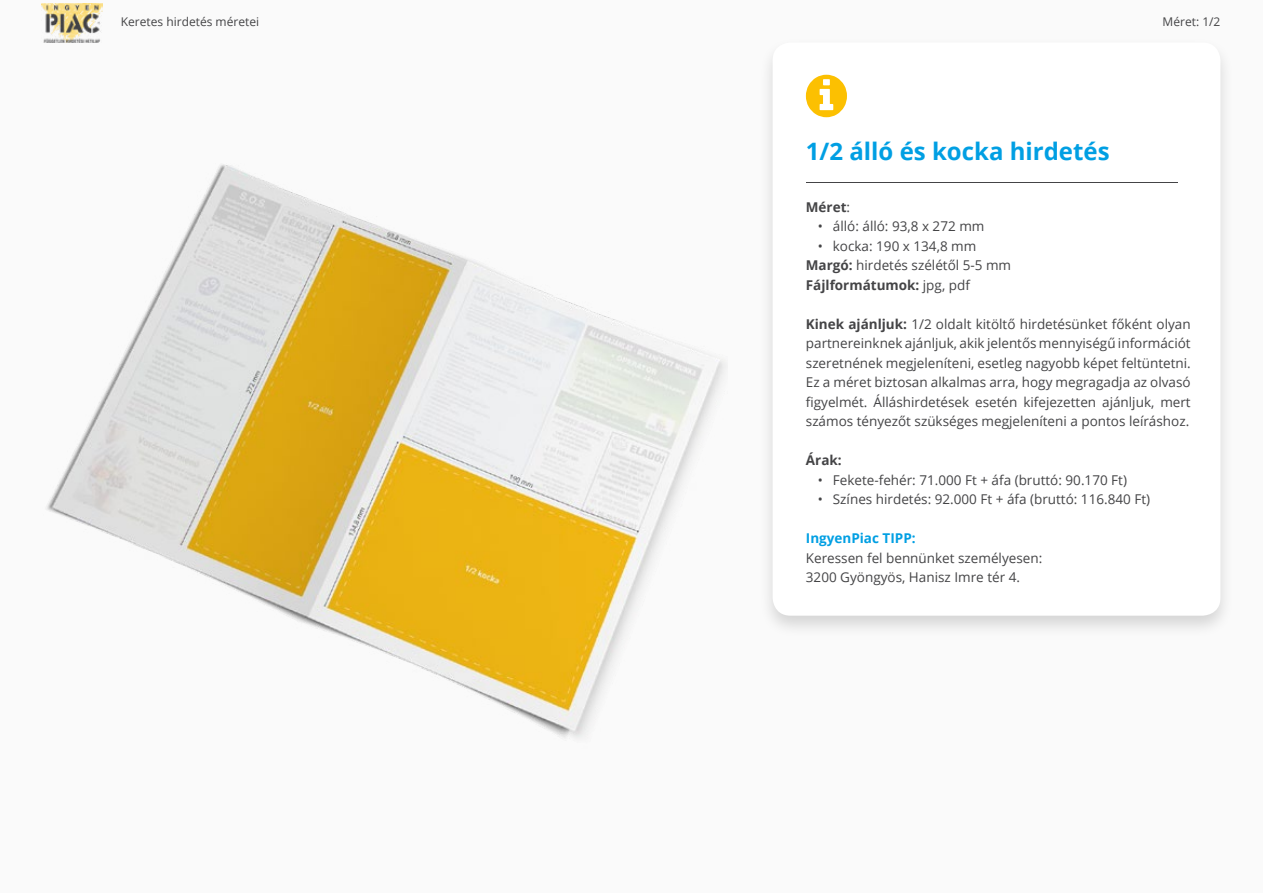
<style>
.page{position:relative;width:1263px;height:893px;background:#fff}
.page>*{position:absolute;margin:0;border:0;box-sizing:border-box;transform-origin:0 0}
.t1{font:700 24px "Open Sans";color:#009fe3}
.t2{font:13.5px/19.5px "Open Sans";color:#444446}
.t3{font:700 13.5px "Open Sans";color:#009fe3}
.t4{font:700 13.5px "Open Sans";color:#444446}
.t5{font:12px "Open Sans";color:#444446}
.s1{font-weight:400}
.s2{font-weight:700}
</style>
<div class="page">
<div style="left:0;top:1px;width:1263px;height:892px;background:#fafafa"></div>
<img style="left:42px;top:4px;width:61px;height:39px">
<img style="left:47px;top:164px;width:678px;height:574px">
<div style="left:758px;top:37px;width:476px;height:601px;background:#000;opacity:.15"></div>
<div style="left:773px;top:43px;width:447px;height:573px;background:#fff;border-radius:18px"></div>
<svg style="left:806px;top:75px;width:41px;height:42px"></svg>
<hr style="left:806px;top:182px;width:372px;height:1px;background:#444446">
<p class="t5" style="left:121px;top:13px;width:140px">Keretes hirdetés méretei</p>
<p class="t5" style="left:1162px;top:13px;width:59px">Méret: 1/2</p>
<h1 class="t1" style="left:806px;top:134px;width:305px">1/2 álló és kocka hirdetés</h1>
<p class="t4" style="left:806px;top:197px;width:46px">Méret<span class="s1">:</span></p>
<p class="t2" style="left:818px;top:216px;width:168px">• álló: álló: 93,8 x 272 mm</p>
<p class="t2" style="left:806px;top:236px;width:207px;text-indent:12px">• kocka: 190 x 134,8 mm<br><span class="s2">Margó:</span> hirdetés szélétől 5-5 mm<br><span class="s2">Fájlformátumok:</span> jpg, pdf</p>
<p class="t2" style="left:806px;top:314px;width:386px;text-align:justify"><span class="s2">Kinek ajánljuk:</span> 1/2 oldalt kitöltő hirdetésünket főként olyan partnereinknek ajánljuk, akik jelentős mennyiségű információt szeretnének megjeleníteni, esetleg nagyobb képet feltüntetni.<br>Ez a méret biztosan alkalmas arra, hogy megragadja az olvasó figyelmét. Álláshirdetések esetén kifejezetten ajánljuk, mert számos tényezőt szükséges megjeleníteni a pontos leíráshoz.</p>
<p class="t4" style="left:806px;top:451px;width:37px">Árak:</p>
<p class="t2" style="left:818px;top:470px;width:311px">• Fekete-fehér: 71.000 Ft + áfa (bruttó: 90.170 Ft)</p>
<p class="t2" style="left:818px;top:489px;width:334px">• Színes hirdetés: 92.000 Ft + áfa (bruttó: 116.840 Ft)</p>
<p class="t3" style="left:806px;top:529px;width:111px">IngyenPiac TIPP:</p>
<p class="t2" style="left:806px;top:548px;width:238px">Keressen fel bennünket személyesen:<br>3200 Gyöngyös, Hanisz Imre tér 4.</p>
</div>
